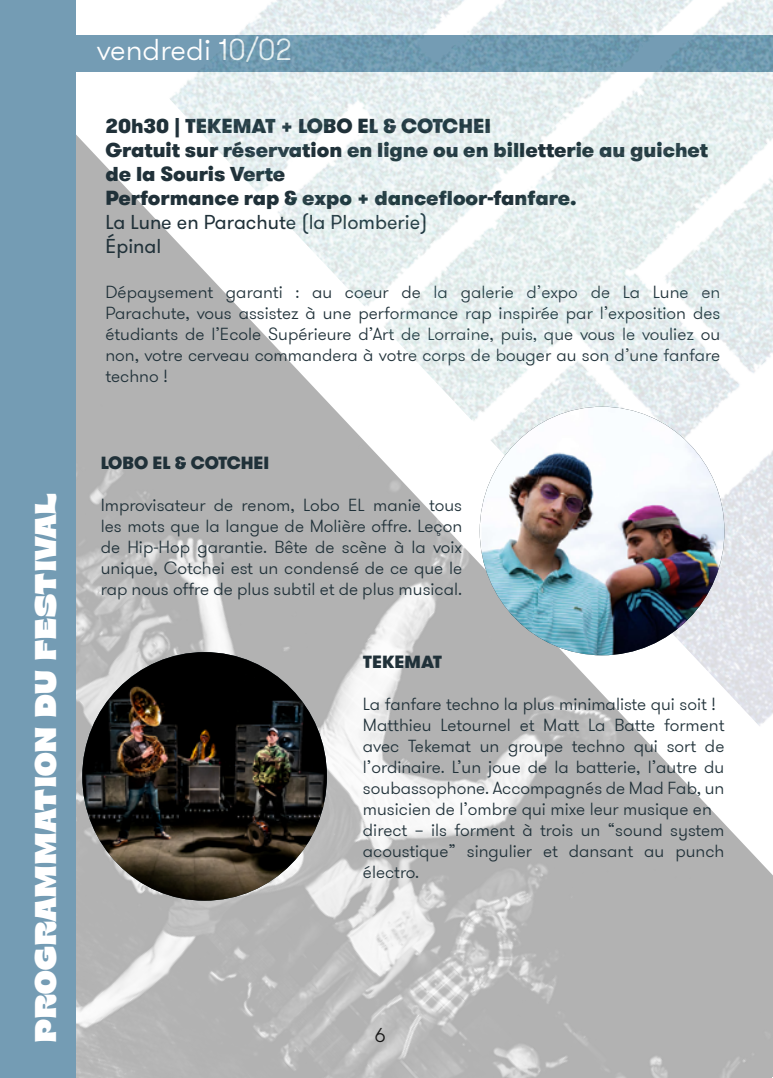
<style>
.page{position:relative;width:773px;height:1078px;background:#fff}
.page>*{position:absolute;margin:0;border:0;box-sizing:border-box;transform-origin:0 0}
.t1{font:900 30px "Brice";color:#fff}
.t2{font:300 30px "GT Walsheim Pro";color:#fff}
.t3{font:900 20px/24px "GT Walsheim Pro";color:#203139}
.t4{font:20px/24px "GT Walsheim Pro";color:#203139}
.t5{font:300 20px "GT Walsheim Pro";color:#000}
.t6{font:300 17.5px/21px "GT Walsheim Pro";color:#203139;text-align:justify}
.t7{font:900 17.5px "GT Walsheim Pro";color:#203139}
</style>
<div class="page">
<img style="left:75px;top:922px;width:697px;height:155px">
<div style="left:0;top:0;width:75px;height:1077px;background:#749cb4"></div>
<img style="left:75px;top:0;width:697px;height:922px">
<img style="left:479px;top:406px;width:245px;height:249px">
<h1 class="t1" style="left:32px;top:1042px;width:550px;rotate:-90deg">PROGRAMMATION DU FESTIVAL</h1>
<h1 class="t2" style="left:97px;top:31px;width:196px">vendredi 10/02</h1>
<p class="t3" style="left:105px;top:114px;width:604px">20h30 | TEKEMAT + LOBO EL &amp; COTCHEI<br>Gratuit sur réservation en ligne ou en billetterie au guichet de la Souris Verte<br>Performance rap &amp; expo + dancefloor-fanfare.</p>
<p class="t4" style="left:105px;top:210px;width:323px">La Lune en Parachute (la Plomberie)<br>Épinal</p>
<p class="t6" style="left:105px;top:282px;width:616px">Dépaysement garanti : au coeur de la galerie d’expo de La Lune en Parachute, vous assistez à une performance rap inspirée par l’exposition des étudiants de l’Ecole Supérieure d’Art de Lorraine, puis, que vous le vouliez ou non, votre cerveau commandera à votre corps de bouger au son d’une fanfare techno !</p>
<p class="t7" style="left:101px;top:451px;width:170px">LOBO EL &amp; COTCHEI</p>
<p class="t6" style="left:101px;top:495px;width:363px">Improvisateur de renom, Lobo EL manie tous les mots que la langue de Molière offre. Leçon de Hip-Hop garantie. Bête de scène à la voix unique, Cotchei est un condensé de ce que le rap nous offre de plus subtil et de plus musical.</p>
<p class="t7" style="left:363px;top:649px;width:81px">TEKEMAT</p>
<p class="t6" style="left:363px;top:693px;width:363px;text-align:left">La fanfare techno la plus minimaliste qui soit !<br>Matthieu Letournel et Matt La Batte forment avec Tekemat un groupe techno qui sort de l’ordinaire. L’un joue de la batterie, l’autre du soubassophone. Accompagnés de Mad Fab, un musicien de l’ombre qui mixe leur musique en direct – ils forment à trois un “sound system acoustique” singulier et dansant au punch électro.</p>
<p class="t5" style="left:375px;top:1022px;width:12px">6</p>
</div>
